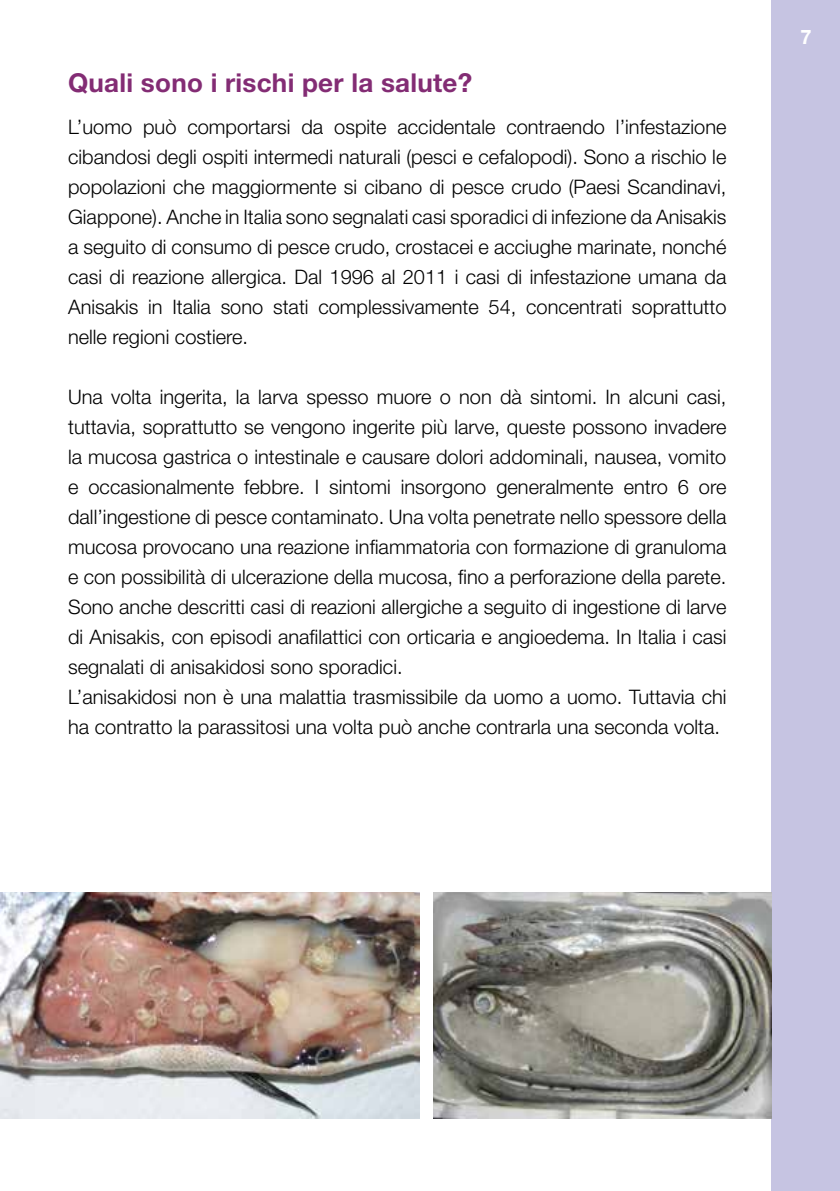
<style>
.page{position:relative;width:840px;height:1191px;background:#fff}
.page>*{position:absolute;margin:0;border:0;box-sizing:border-box;transform-origin:0 0}
.t1{font:700 26px "Helvetica Neue";letter-spacing:.01em;color:#832c74}
.t2{font:300 20px/30px "Helvetica Neue";color:#000;text-align:justify}
.t3{font:700 20px "Helvetica Neue";color:#fff}
</style>
<div class="page">
<div style="left:771px;top:0;width:68px;height:1191px;background:#c6c4e2"></div>
<img style="left:0;top:892px;width:420px;height:227px">
<img style="left:433px;top:892px;width:338px;height:227px">
<h1 class="t1" style="left:68px;top:67px;width:405px">Quali sono i rischi per la salute?</h1>
<p class="t2" style="left:68px;top:111px;width:659px">L’uomo può comportarsi da ospite accidentale contraendo l’infestazione cibandosi degli ospiti intermedi naturali (pesci e cefalopodi). Sono a rischio le popolazioni che maggiormente si cibano di pesce crudo (Paesi Scandinavi, Giappone). Anche in Italia sono segnalati casi sporadici di infezione da Anisakis a seguito di consumo di pesce crudo, crostacei e acciughe marinate, nonché casi di reazione allergica. Dal 1996 al 2011 i casi di infestazione umana da Anisakis in Italia sono stati complessivamente 54, concentrati soprattutto nelle regioni costiere.</p>
<p class="t2" style="left:68px;top:381px;width:659px;text-align:left">Una volta ingerita, la larva spesso muore o non dà sintomi. In alcuni casi, tuttavia, soprattutto se vengono ingerite più larve, queste possono invadere la mucosa gastrica o intestinale e causare dolori addominali, nausea, vomito e occasionalmente febbre. I sintomi insorgono generalmente entro 6 ore dall’ingestione di pesce contaminato. Una volta penetrate nello spessore della mucosa provocano una reazione infiammatoria con formazione di granuloma e con possibilità di ulcerazione della mucosa, fino a perforazione della parete.<br>Sono anche descritti casi di reazioni allergiche a seguito di ingestione di larve di Anisakis, con episodi anafilattici con orticaria e angioedema. In Italia i casi segnalati di anisakidosi sono sporadici.<br>L’anisakidosi non è una malattia trasmissibile da uomo a uomo. Tuttavia chi ha contratto la parassitosi una volta può anche contrarla una seconda volta.</p>
<p class="t3" style="left:799px;top:25px;width:13px">7</p>
</div>
